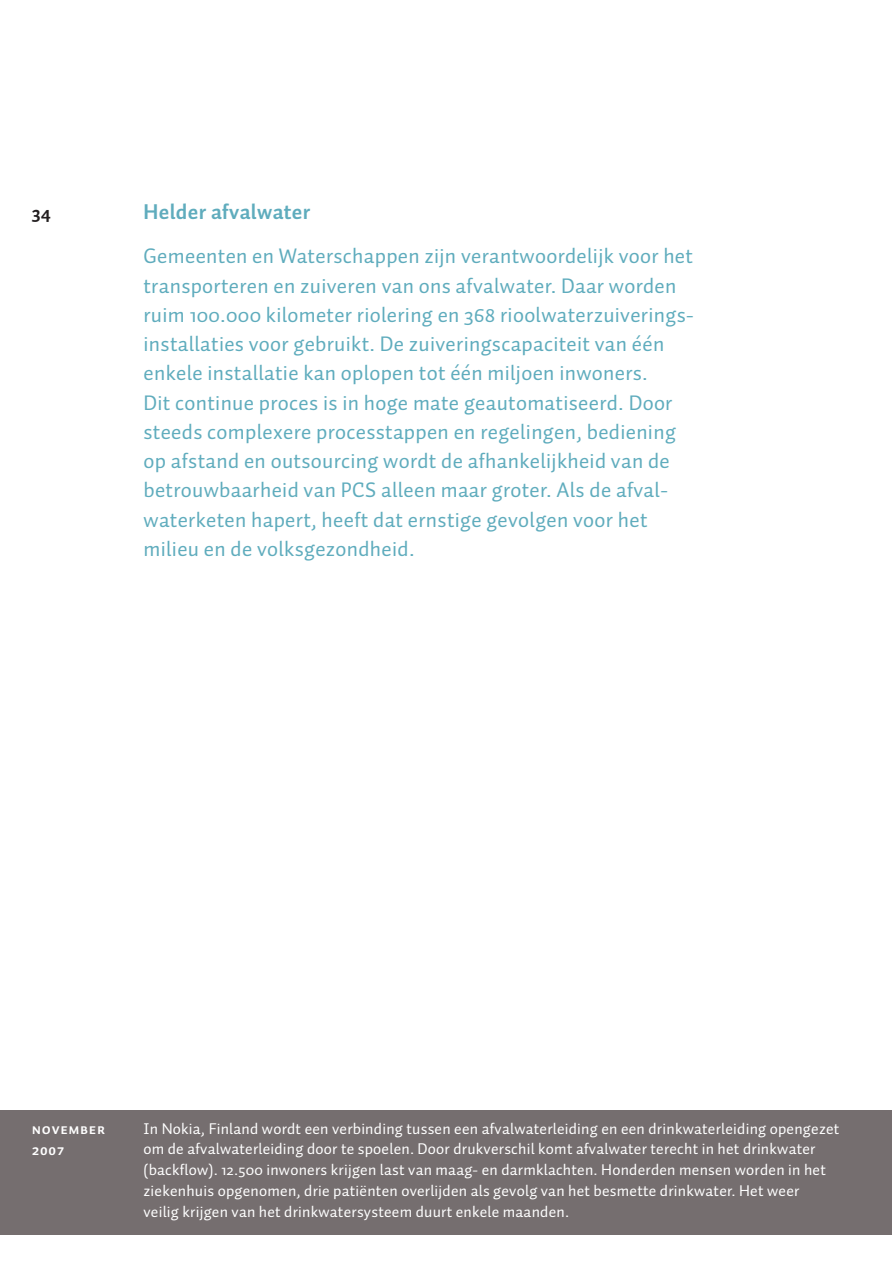
<style>
.page{position:relative;width:893px;height:1276px;background:#fff}
.page>*{position:absolute;margin:0;border:0;box-sizing:border-box;transform-origin:0 0}
.t1{font:21.38px/29.2px "Auto 1";letter-spacing:.015em;color:#5facbd}
.t2{font:700 21.38px "Auto 1";letter-spacing:.015em;color:#5facbd}
.t3{font:700 19.12px "Auto 1";color:#231f20}
.t4{font:15.75px/20.7px "Auto 1";letter-spacing:.015em;color:#fff}
.t5{font:14.62px/20.7px "Auto 1 Bold Sm Cp";letter-spacing:.05em;color:#fff}
</style>
<div class="page">
<div style="left:0;top:1110px;width:891px;height:125px;background:#756e6f"></div>
<p class="t3" style="left:32px;top:201px;width:21px">34</p>
<p class="t2" style="left:144px;top:199px;width:168px">Helder afvalwater</p>
<p class="t1" style="left:144px;top:241px;width:552px">Gemeenten en Waterschappen zijn verantwoordelijk voor het transporteren en zuiveren van ons afvalwater. Daar worden ruim 100.000 kilometer riolering en 368 rioolwaterzuiverings&shy;installaties voor gebruikt. De zuiveringscapaciteit van één enkele installatie kan oplopen tot één miljoen inwoners.<br>Dit continue proces is in hoge mate geautomatiseerd. Door steeds complexere processtappen en regelingen, bediening op afstand en outsourcing wordt de afhankelijkheid van de betrouwbaarheid van PCS alleen maar groter. Als de afval&shy;waterketen hapert, heeft dat ernstige gevolgen voor het milieu en de volksgezondheid.</p>
<p class="t5" style="left:32px;top:1119px;width:75px">November<br>2007</p>
<p class="t4" style="left:144px;top:1117px;width:697px">In Nokia, Finland wordt een verbinding tussen een afvalwaterleiding en een drinkwaterleiding opengezet om de afvalwaterleiding door te spoelen. Door drukverschil komt afvalwater terecht in het drinkwater (backflow). 12.500 inwoners krijgen last van maag- en darmklachten. Honderden mensen worden in het ziekenhuis opgenomen, drie patiënten overlijden als gevolg van het besmette drinkwater. Het weer<br>veilig krijgen van het drinkwatersysteem duurt enkele maanden.</p>
</div>
